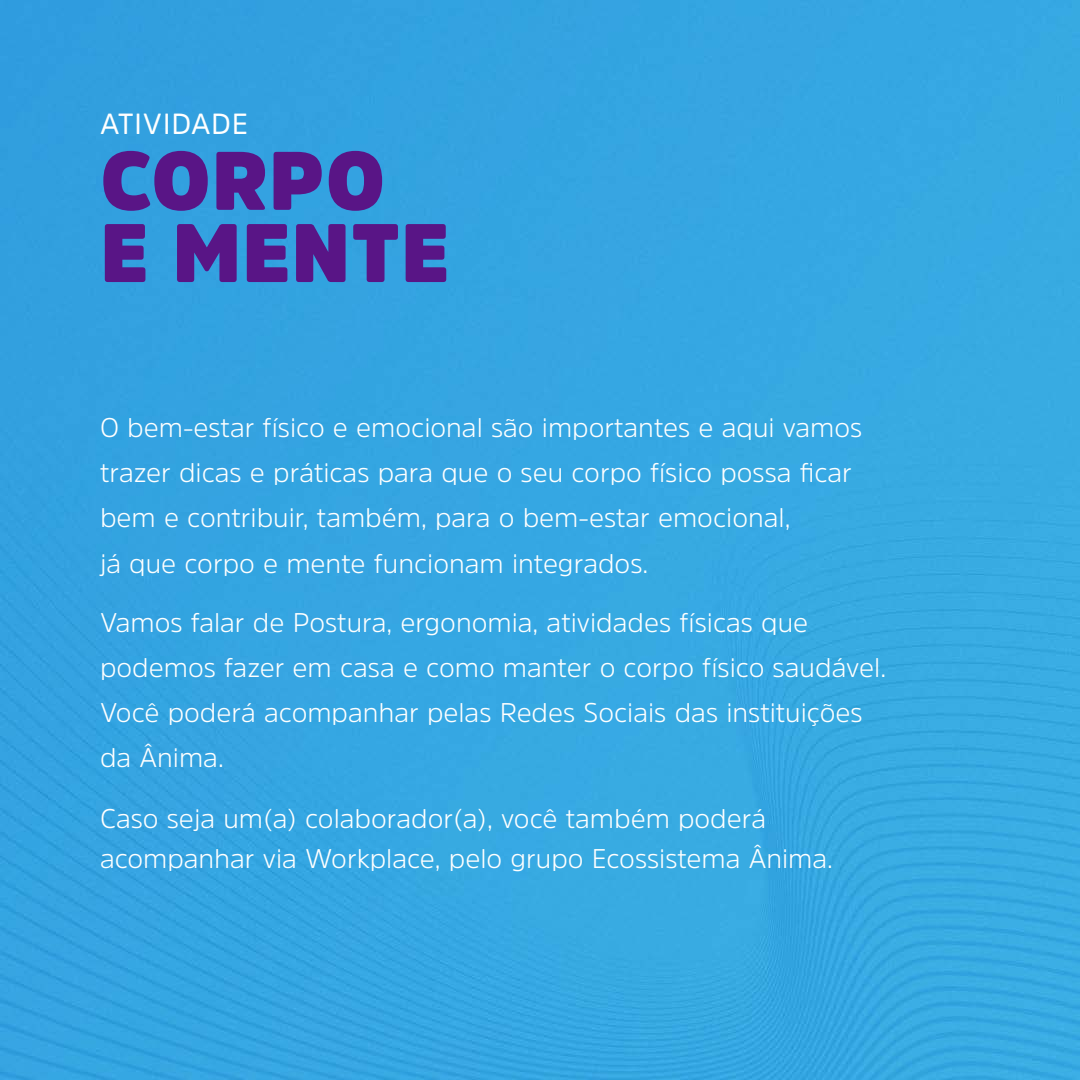
<style>
.page{position:relative;width:1080px;height:1080px;background:#35a6e2}
.page>*{position:absolute;margin:0;border:0;box-sizing:border-box;transform-origin:0 0}
.t1{font:900 81.9px/72.2px "Amsi Pro";letter-spacing:.02em;color:#591586}
.t2{font:29.1px "Amsi Pro";letter-spacing:.02em;color:#fff}
.t3{font:300 27px/45.2px "Amsi Pro";color:#fff}
</style>
<div class="page">
<p class="t2" style="left:100px;top:104px;width:149px">ATIVIDADE</p>
<h1 class="t1" style="left:101px;top:144px;width:350px">CORPO<br>E MENTE</h1>
<p class="t3" style="left:100px;top:404px;width:764px">O bem-estar físico e emocional são importantes e aqui vamos trazer dicas e práticas para que o seu corpo físico possa ficar bem e contribuir, também, para o bem-estar emocional,<br>já que corpo e mente funcionam integrados.</p>
<p class="t3" style="left:100px;top:599px;width:788px">Vamos falar de Postura, ergonomia, atividades físicas que podemos fazer em casa e como manter o corpo físico saudável.<br>Você poderá acompanhar pelas Redes Sociais das instituições da Ânima.</p>
<p class="t3" style="left:100px;top:799px;width:735px;line-height:39.2px">Caso seja um(a) colaborador(a), você também poderá acompanhar via Workplace, pelo grupo Ecossistema Ânima.</p>
</div>
